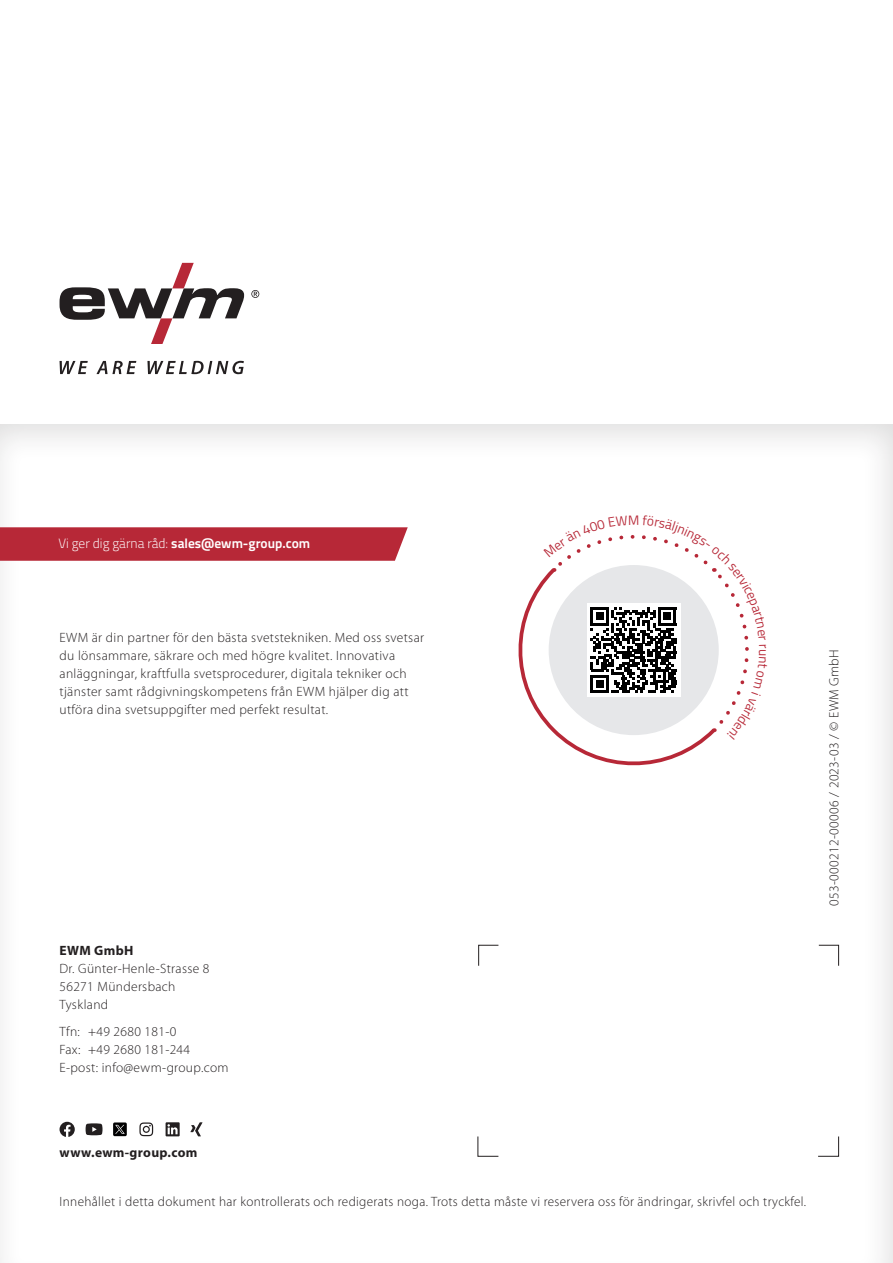
<style>
.page{position:relative;width:893px;height:1263px;background:#fff}
.page>*{position:absolute;margin:0;border:0;box-sizing:border-box;transform-origin:0 0}
.Titel___Copy___Regul{font:300 13.5px/18px "Myriad Pro";letter-spacing:.025em;color:#231f20}
.Auszeichnung___AA{font:300 13.5px/18px "Myriad Pro";letter-spacing:.025em;color:#231f20}
.t1{font:700 13.5px "Titillium Text";color:#fff}
.Titel___Copy___Regul-2{font:700 13.5px "Myriad Pro";letter-spacing:.025em;color:#231f20}
.s1{font-weight:300}
.s2{font-weight:700}
</style>
<div class="page">
<svg style="left:60px;top:361px;width:184px;height:13px"></svg>
<svg style="left:60px;top:263px;width:184px;height:81px"></svg>
<svg style="left:251px;top:290px;width:8px;height:8px"></svg>
<svg style="left:478px;top:944px;width:21px;height:22px"></svg>
<svg style="left:818px;top:944px;width:21px;height:22px"></svg>
<svg style="left:477px;top:1136px;width:22px;height:21px"></svg>
<svg style="left:818px;top:1136px;width:21px;height:21px"></svg>
<svg style="left:166px;top:1122px;width:14px;height:14px"></svg>
<svg style="left:190px;top:1122px;width:12px;height:14px"></svg>
<svg style="left:139px;top:1122px;width:14px;height:14px"></svg>
<svg style="left:60px;top:1122px;width:15px;height:15px"></svg>
<svg style="left:86px;top:1123px;width:16px;height:12px"></svg>
<svg style="left:113px;top:1122px;width:14px;height:14px"></svg>
<svg style="left:518px;top:579px;width:188px;height:187px"></svg>
<svg style="left:0;top:527px;width:408px;height:34px;background:#b92e3c"></svg>
<svg style="left:543px;top:535px;width:206px;height:205px"></svg>
<p class="t1" style="left:58px;top:533px;width:253px"><span class="s1">Vi ger dig gärna råd:</span> sales@ewm-group.com</p>
<p class="Auszeichnung___AA" style="left:60px;top:628px;width:366px">EWM är din partner för den bästa svetstekniken. Med oss svetsar du lönsammare, säkrare och med högre kvalitet. Innovativa anläggningar, kraftfulla svetsprocedurer, digitala tekniker och tjänster samt rådgivningskompetens från EWM hjälper dig att utföra dina svetsuppgifter med perfekt resultat.</p>
<p class="Titel___Copy___Regul" style="left:60px;top:942px;width:151px"><span class="s2">EWM GmbH<br></span>Dr. Günter-Henle-Strasse 8</p>
<p class="Titel___Copy___Regul" style="left:60px;top:978px;width:118px">56271 Mündersbach</p>
<p class="Titel___Copy___Regul" style="left:60px;top:996px;width:50px">Tyskland</p>
<p class="Titel___Copy___Regul" style="left:60px;top:1022px;width:132px">Tfn: +49 2680 181-0<br>Fax: +49 2680 181-244</p>
<p class="Titel___Copy___Regul" style="left:60px;top:1058px;width:171px">E-post: info@ewm-group.com</p>
<p class="Titel___Copy___Regul" style="left:825px;top:906px;width:258px;rotate:-90deg">053-000212-00006 / 2023-03 / © EWM GmbH</p>
<p class="Titel___Copy___Regul-2" style="left:60px;top:1145px;width:139px">www.ewm-group.com</p>
<p class="Titel___Copy___Regul" style="left:60px;top:1192px;width:748px">Innehållet i detta dokument har kontrollerats och redigerats noga. Trots detta måste vi reservera oss för ändringar, skrivfel och tryckfel.</p>
</div>
